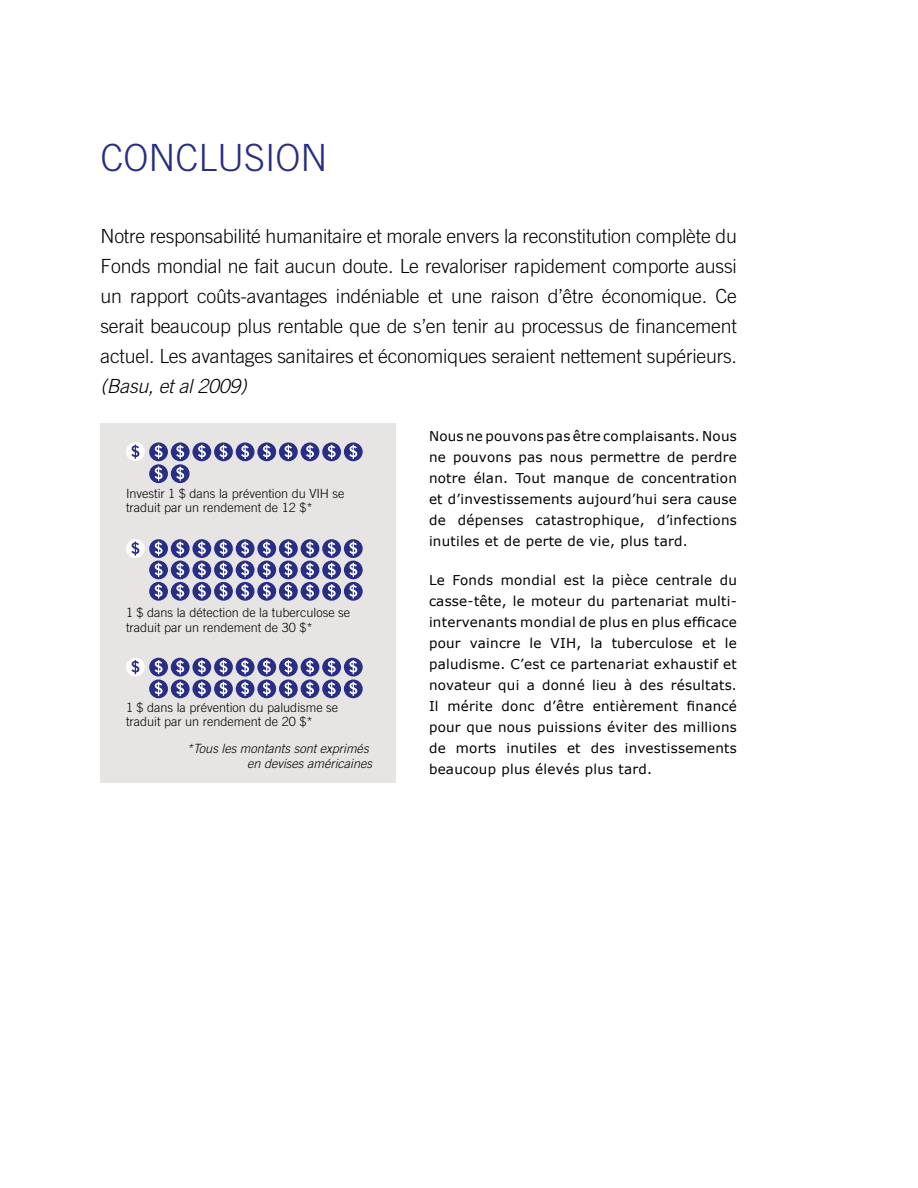
<style>
.page{position:relative;width:918px;height:1188px;background:#fff}
.page>*{position:absolute;margin:0;border:0;box-sizing:border-box;transform-origin:0 0}
.t1{font:300 37.5px "Trade Gothic";color:#282d85}
.t2{font:300 19.5px/30px "Trade Gothic";letter-spacing:-.01em;color:#000;text-align:justify}
.t3{font:italic 300 19.5px "Trade Gothic";letter-spacing:-.01em;color:#000}
.t4{font:13.5px/21px "Verdana";letter-spacing:.02em;color:#000;text-align:justify}
.t5{font:300 12.75px/14.1px "Trade Gothic";color:#000}
.t6{font:italic 300 12.75px/15.3px "Trade Gothic";color:#000;text-align:right}
</style>
<div class="page">
<div style="left:100px;top:423px;width:296px;height:359px;background:#e7e5e3"></div>
<svg style="left:149px;top:442px;width:19px;height:19px"></svg>
<svg style="left:155px;top:445px;width:8px;height:14px"></svg>
<svg style="left:171px;top:442px;width:19px;height:19px"></svg>
<svg style="left:176px;top:445px;width:8px;height:14px"></svg>
<svg style="left:192px;top:442px;width:19px;height:19px"></svg>
<svg style="left:198px;top:445px;width:8px;height:14px"></svg>
<svg style="left:214px;top:442px;width:19px;height:19px"></svg>
<svg style="left:220px;top:445px;width:7px;height:14px"></svg>
<svg style="left:236px;top:442px;width:19px;height:19px"></svg>
<svg style="left:241px;top:445px;width:8px;height:14px"></svg>
<svg style="left:257px;top:442px;width:19px;height:19px"></svg>
<svg style="left:263px;top:445px;width:8px;height:14px"></svg>
<svg style="left:279px;top:442px;width:19px;height:19px"></svg>
<svg style="left:284px;top:445px;width:8px;height:14px"></svg>
<div style="left:301px;top:442px;width:18px;height:19px;background:#282d85;border-radius:50%"></div>
<svg style="left:306px;top:445px;width:8px;height:14px"></svg>
<svg style="left:322px;top:442px;width:19px;height:19px"></svg>
<svg style="left:328px;top:445px;width:8px;height:14px"></svg>
<svg style="left:344px;top:442px;width:19px;height:19px"></svg>
<svg style="left:349px;top:445px;width:8px;height:14px"></svg>
<svg style="left:149px;top:464px;width:19px;height:19px"></svg>
<svg style="left:155px;top:467px;width:8px;height:14px"></svg>
<svg style="left:171px;top:464px;width:19px;height:19px"></svg>
<svg style="left:176px;top:467px;width:8px;height:14px"></svg>
<div style="left:126px;top:442px;width:19px;height:19px;background:#fff;border-radius:50%"></div>
<svg style="left:131px;top:445px;width:8px;height:14px"></svg>
<svg style="left:149px;top:539px;width:19px;height:19px"></svg>
<svg style="left:155px;top:541px;width:8px;height:15px"></svg>
<svg style="left:171px;top:539px;width:19px;height:19px"></svg>
<svg style="left:176px;top:541px;width:8px;height:15px"></svg>
<svg style="left:192px;top:539px;width:19px;height:19px"></svg>
<svg style="left:198px;top:541px;width:8px;height:15px"></svg>
<svg style="left:214px;top:539px;width:19px;height:19px"></svg>
<svg style="left:220px;top:541px;width:7px;height:15px"></svg>
<svg style="left:236px;top:539px;width:19px;height:19px"></svg>
<svg style="left:241px;top:541px;width:8px;height:15px"></svg>
<div style="left:257px;top:539px;width:19px;height:19px;background:#282d85;border-radius:50%"></div>
<svg style="left:263px;top:541px;width:8px;height:15px"></svg>
<svg style="left:279px;top:539px;width:19px;height:19px"></svg>
<svg style="left:284px;top:541px;width:8px;height:15px"></svg>
<div style="left:301px;top:539px;width:18px;height:19px;background:#282d85;border-radius:50%"></div>
<svg style="left:306px;top:541px;width:8px;height:15px"></svg>
<svg style="left:322px;top:539px;width:19px;height:19px"></svg>
<svg style="left:328px;top:541px;width:8px;height:15px"></svg>
<svg style="left:344px;top:539px;width:19px;height:19px"></svg>
<svg style="left:349px;top:541px;width:8px;height:15px"></svg>
<div style="left:149px;top:561px;width:19px;height:18px;background:#282d85;border-radius:50%"></div>
<svg style="left:155px;top:563px;width:8px;height:14px"></svg>
<div style="left:171px;top:561px;width:19px;height:18px;background:#282d85;border-radius:50%"></div>
<svg style="left:176px;top:563px;width:8px;height:14px"></svg>
<div style="left:192px;top:561px;width:19px;height:18px;background:#282d85;border-radius:50%"></div>
<svg style="left:198px;top:563px;width:8px;height:14px"></svg>
<div style="left:214px;top:561px;width:19px;height:18px;background:#282d85;border-radius:50%"></div>
<svg style="left:220px;top:563px;width:7px;height:14px"></svg>
<div style="left:236px;top:561px;width:19px;height:18px;background:#282d85;border-radius:50%"></div>
<svg style="left:241px;top:563px;width:8px;height:14px"></svg>
<div style="left:257px;top:561px;width:19px;height:18px;background:#282d85;border-radius:50%"></div>
<svg style="left:263px;top:563px;width:8px;height:14px"></svg>
<div style="left:279px;top:561px;width:19px;height:18px;background:#282d85;border-radius:50%"></div>
<svg style="left:284px;top:563px;width:8px;height:14px"></svg>
<div style="left:301px;top:561px;width:18px;height:18px;background:#282d85;border-radius:50%"></div>
<svg style="left:306px;top:563px;width:8px;height:14px"></svg>
<div style="left:322px;top:561px;width:19px;height:18px;background:#282d85;border-radius:50%"></div>
<svg style="left:328px;top:563px;width:8px;height:14px"></svg>
<div style="left:344px;top:561px;width:19px;height:18px;background:#282d85;border-radius:50%"></div>
<svg style="left:349px;top:563px;width:8px;height:14px"></svg>
<svg style="left:149px;top:582px;width:19px;height:19px"></svg>
<svg style="left:155px;top:584px;width:8px;height:14px"></svg>
<svg style="left:171px;top:582px;width:19px;height:19px"></svg>
<svg style="left:176px;top:584px;width:8px;height:14px"></svg>
<svg style="left:192px;top:582px;width:19px;height:19px"></svg>
<svg style="left:198px;top:584px;width:8px;height:14px"></svg>
<svg style="left:214px;top:582px;width:19px;height:19px"></svg>
<svg style="left:220px;top:584px;width:7px;height:14px"></svg>
<svg style="left:236px;top:582px;width:19px;height:19px"></svg>
<svg style="left:241px;top:584px;width:8px;height:14px"></svg>
<div style="left:257px;top:582px;width:19px;height:19px;background:#282d85;border-radius:50%"></div>
<svg style="left:263px;top:584px;width:8px;height:14px"></svg>
<svg style="left:279px;top:582px;width:19px;height:19px"></svg>
<svg style="left:284px;top:584px;width:8px;height:14px"></svg>
<div style="left:301px;top:582px;width:18px;height:19px;background:#282d85;border-radius:50%"></div>
<svg style="left:306px;top:584px;width:8px;height:14px"></svg>
<svg style="left:322px;top:582px;width:19px;height:19px"></svg>
<svg style="left:328px;top:584px;width:8px;height:14px"></svg>
<svg style="left:344px;top:582px;width:19px;height:19px"></svg>
<svg style="left:349px;top:584px;width:8px;height:14px"></svg>
<div style="left:126px;top:539px;width:19px;height:19px;background:#fff;border-radius:50%"></div>
<svg style="left:131px;top:541px;width:8px;height:15px"></svg>
<div style="left:149px;top:658px;width:19px;height:18px;background:#282d85;border-radius:50%"></div>
<svg style="left:155px;top:660px;width:8px;height:14px"></svg>
<div style="left:171px;top:658px;width:19px;height:18px;background:#282d85;border-radius:50%"></div>
<svg style="left:176px;top:660px;width:8px;height:14px"></svg>
<div style="left:192px;top:658px;width:19px;height:18px;background:#282d85;border-radius:50%"></div>
<svg style="left:198px;top:660px;width:8px;height:14px"></svg>
<div style="left:214px;top:658px;width:19px;height:18px;background:#282d85;border-radius:50%"></div>
<svg style="left:220px;top:660px;width:7px;height:14px"></svg>
<div style="left:236px;top:658px;width:18px;height:18px;background:#282d85;border-radius:50%"></div>
<svg style="left:241px;top:660px;width:8px;height:14px"></svg>
<div style="left:257px;top:658px;width:19px;height:18px;background:#282d85;border-radius:50%"></div>
<svg style="left:263px;top:660px;width:8px;height:14px"></svg>
<div style="left:279px;top:658px;width:19px;height:18px;background:#282d85;border-radius:50%"></div>
<svg style="left:284px;top:660px;width:8px;height:14px"></svg>
<div style="left:301px;top:658px;width:18px;height:18px;background:#282d85;border-radius:50%"></div>
<svg style="left:306px;top:660px;width:8px;height:14px"></svg>
<div style="left:322px;top:658px;width:19px;height:18px;background:#282d85;border-radius:50%"></div>
<svg style="left:328px;top:660px;width:8px;height:14px"></svg>
<div style="left:344px;top:658px;width:19px;height:18px;background:#282d85;border-radius:50%"></div>
<svg style="left:349px;top:660px;width:8px;height:14px"></svg>
<svg style="left:149px;top:679px;width:19px;height:19px"></svg>
<svg style="left:155px;top:682px;width:8px;height:14px"></svg>
<svg style="left:171px;top:679px;width:19px;height:19px"></svg>
<svg style="left:176px;top:682px;width:8px;height:14px"></svg>
<svg style="left:192px;top:679px;width:19px;height:19px"></svg>
<svg style="left:198px;top:682px;width:8px;height:14px"></svg>
<svg style="left:214px;top:679px;width:19px;height:19px"></svg>
<svg style="left:220px;top:682px;width:7px;height:14px"></svg>
<div style="left:236px;top:679px;width:18px;height:19px;background:#282d85;border-radius:50%"></div>
<svg style="left:241px;top:682px;width:8px;height:14px"></svg>
<svg style="left:257px;top:679px;width:19px;height:19px"></svg>
<svg style="left:263px;top:682px;width:8px;height:14px"></svg>
<svg style="left:279px;top:679px;width:19px;height:19px"></svg>
<svg style="left:284px;top:682px;width:8px;height:14px"></svg>
<div style="left:301px;top:679px;width:18px;height:19px;background:#282d85;border-radius:50%"></div>
<svg style="left:306px;top:682px;width:8px;height:14px"></svg>
<svg style="left:322px;top:679px;width:19px;height:19px"></svg>
<svg style="left:328px;top:682px;width:8px;height:14px"></svg>
<svg style="left:344px;top:679px;width:19px;height:19px"></svg>
<svg style="left:349px;top:682px;width:8px;height:14px"></svg>
<div style="left:126px;top:658px;width:19px;height:18px;background:#fff;border-radius:50%"></div>
<svg style="left:131px;top:660px;width:8px;height:14px"></svg>
<h1 class="t1" style="left:100px;top:135px;width:184px">CONCLUSION</h1>
<p class="t2" style="left:100px;top:221px;width:638px">Notre responsabilité humanitaire et morale envers la reconstitution complète du Fonds mondial ne fait aucun doute. Le revaloriser rapidement comporte aussi un rapport coûts-avantages indéniable et une raison d’être économique. Ce serait beaucoup plus rentable que de s’en tenir au processus de financement actuel. Les avantages sanitaires et économiques seraient nettement supérieurs.</p>
<h2 class="t3" style="left:100px;top:374px;width:148px">(Basu, et al 2009)</h2>
<p class="t4" style="left:429px;top:426px;width:309px">Nous ne pouvons pas être complaisants. Nous ne pouvons pas nous permettre de perdre notre élan. Tout manque de concentration et d’investissements aujourd’hui sera cause de dépenses catastrophique, d’infections inutiles et de perte de vie, plus tard.</p>
<p class="t4" style="left:429px;top:570px;width:309px">Le Fonds mondial est la pièce centrale du casse-tête, le moteur du partenariat multi&shy;intervenants mondial de plus en plus efficace pour vaincre le VIH, la tuberculose et le paludisme. C’est ce partenariat exhaustif et novateur qui a donné lieu à des résultats.<br>Il mérite donc d’être entièrement financé pour que nous puissions éviter des millions de morts inutiles et des investissements beaucoup plus élevés plus tard.</p>
<p class="t5" style="left:126px;top:486px;width:220px">Investir 1 $ dans la prévention du VIH se traduit par un rendement de 12 $*</p>
<p class="t5" style="left:126px;top:606px;width:226px">1 $ dans la détection de la tuberculose se traduit par un rendement de 30 $*</p>
<p class="t5" style="left:126px;top:701px;width:214px">1 $ dans la prévention du paludisme se traduit par un rendement de 20 $*</p>
<p class="t6" style="left:187px;top:741px;width:187px">*Tous les montants sont exprimés en devises américaines</p>
</div>
